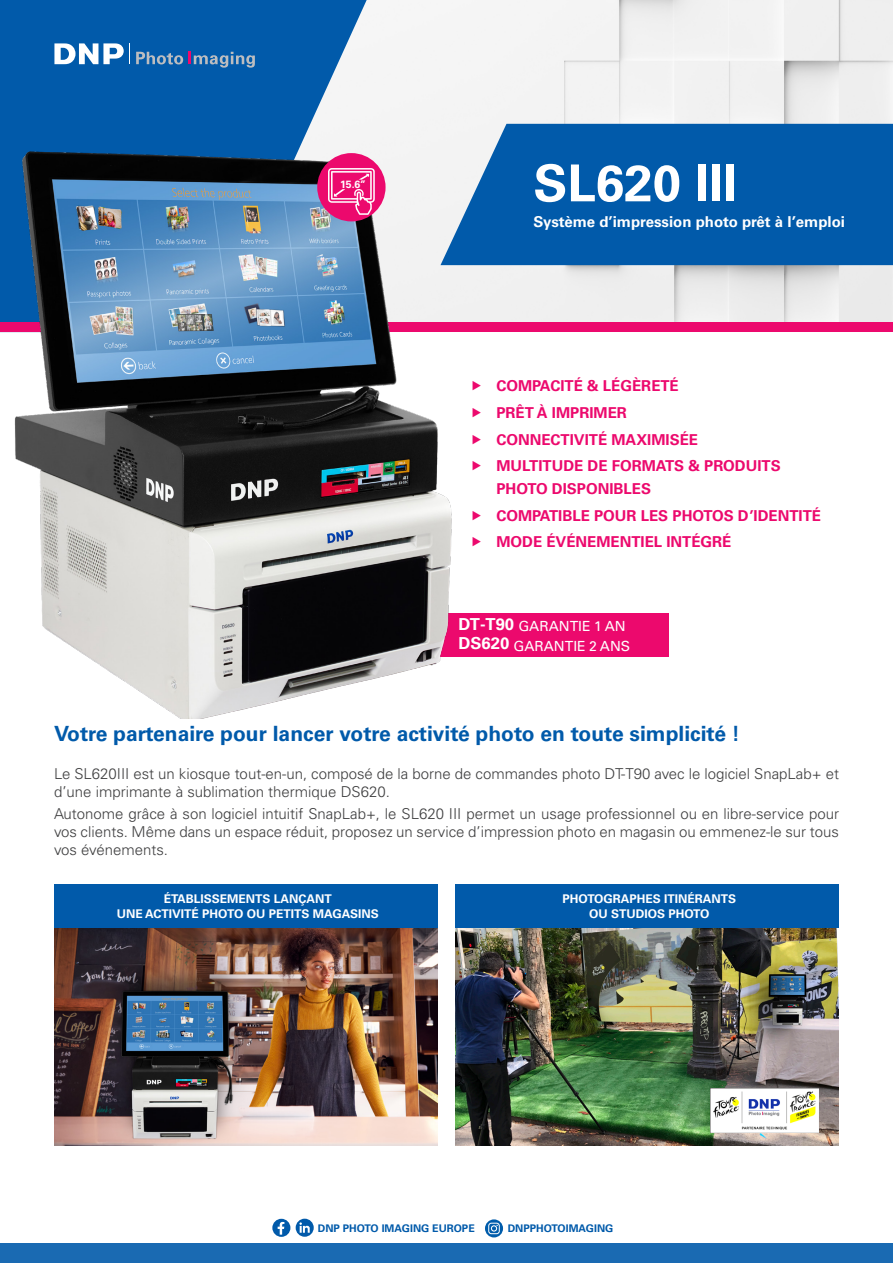
<style>
.page{position:relative;width:893px;height:1263px;background:#fff}
.page>*{position:absolute;margin:0;border:0;box-sizing:border-box;transform-origin:0 0}
.nom_imprimante{font:700 51px "Univers LT Std";color:#fff}
.texte_intro_gris{font:700 21px "Univers LT Std";color:#015aaa}
.texte_intro_gris-2{font:300 15px/18px "Univers LT Std";color:#3e3e3f}
.t1{font:700 15px/22.5px "Univers LT Std";color:#ec096d}
.nom_imprimante-2{font:700 15px "Univers LT Std";color:#fff}
.texte_courant_puces{font:13.95px "Univers";color:#fff}
.t2{font:700 12px/15px "Univers LT Std";color:#fff;text-align:center}
.texte_intro_gris-3{font:700 10.5px "Univers LT Std";color:#015aaa}
.t3{font:700 10.5px "Univers LT Std";color:#fff}
.s1{font-weight:700;font-size:16.65px}
</style>
<div class="page">
<img style="left:367px;top:0;width:526px;height:322px">
<div style="left:506px;top:124px;width:387px;height:141px;background:#015aaa"></div>
<svg style="left:0;top:0;width:367px;height:97px;background:#1667b0"></svg>
<svg style="left:272px;top:1219px;width:18px;height:18px"></svg>
<svg style="left:278px;top:1222px;width:6px;height:12px"></svg>
<svg style="left:296px;top:1219px;width:18px;height:18px"></svg>
<svg style="left:485px;top:1219px;width:18px;height:18px"></svg>
<div style="left:0;top:1243px;width:893px;height:20px;background:#1a6ab2"></div>
<div style="left:40px;top:29px;width:230px;height:50px;background:#015aaa"></div>
<svg style="left:54px;top:43px;width:70px;height:21px"></svg>
<svg style="left:136px;top:51px;width:47px;height:13px"></svg>
<svg style="left:189px;top:52px;width:66px;height:16px"></svg>
<div style="left:0;top:322px;width:893px;height:10px;background:#ec096d"></div>
<div style="left:426px;top:613px;width:242px;height:44px;background:#ec096d"></div>
<img style="left:0;top:97px;width:506px;height:622px">
<div style="left:317px;top:153px;width:69px;height:68px;background:#ec096d;border-radius:50%"></div>
<svg style="left:328px;top:168px;width:47px;height:47px"></svg>
<img style="left:54px;top:928px;width:383px;height:217px">
<div style="left:54px;top:884px;width:383px;height:44px;background:#015aaa"></div>
<img style="left:455px;top:928px;width:384px;height:217px">
<div style="left:455px;top:884px;width:384px;height:44px;background:#015aaa"></div>
<img style="left:710px;top:1088px;width:109px;height:44px">
<svg style="left:473px;top:381px;width:8px;height:9px"></svg>
<svg style="left:473px;top:408px;width:8px;height:9px"></svg>
<svg style="left:473px;top:434px;width:8px;height:10px"></svg>
<svg style="left:473px;top:461px;width:8px;height:10px"></svg>
<svg style="left:473px;top:510px;width:8px;height:10px"></svg>
<svg style="left:473px;top:537px;width:8px;height:10px"></svg>
<p class="t3" style="left:340px;top:178px;width:27px">15.6’’</p>
<p class="nom_imprimante" style="left:533px;top:153px;width:206px">SL620 III</p>
<p class="nom_imprimante-2" style="left:533px;top:213px;width:313px">Système d’impression photo prêt à l’emploi</p>
<p class="t1" style="left:496px;top:375px;width:184px">COMPACITÉ &amp; LÉGÈRETÉ</p>
<p class="t1" style="left:496px;top:401px;width:132px">PRÊT À IMPRIMER</p>
<p class="t1" style="left:496px;top:428px;width:203px">CONNECTIVITÉ MAXIMISÉE</p>
<p class="t1" style="left:496px;top:455px;width:286px">MULTITUDE DE FORMATS &amp; PRODUITS<br>PHOTO DISPONIBLES</p>
<p class="t1" style="left:496px;top:504px;width:326px">COMPATIBLE POUR LES PHOTOS D’IDENTITÉ</p>
<p class="t1" style="left:496px;top:531px;width:237px">MODE ÉVÉNEMENTIEL INTÉGRÉ</p>
<p class="texte_courant_puces" style="left:459px;top:618px;width:169px"><span class="s1">DT-T90</span> GARANTIE 1 AN</p>
<p class="texte_courant_puces" style="left:459px;top:637px;width:173px"><span class="s1">DS620</span> GARANTIE 2 ANS</p>
<p class="texte_intro_gris" style="left:54px;top:721px;width:687px">Votre partenaire pour lancer votre activité photo en toute simplicité !</p>
<p class="texte_intro_gris-2" style="left:54px;top:765px;width:786px">Le SL620III est un kiosque tout-en-un, composé de la borne de commandes photo DT-T90 avec le logiciel SnapLab+ et d’une imprimante à sublimation thermique DS620.</p>
<p class="texte_intro_gris-2" style="left:54px;top:805px;width:786px;text-align:justify">Autonome grâce à son logiciel intuitif SnapLab+, le SL620 III permet un usage professionnel ou en libre-service pour vos clients. Même dans un espace réduit, proposez un service d’impression photo en magasin ou emmenez-le sur tous vos événements.</p>
<p class="t2" style="left:117px;top:891px;width:264px">ÉTABLISSEMENTS LANÇANT<br>UNE ACTIVITÉ PHOTO OU PETITS MAGASINS</p>
<p class="t2" style="left:562px;top:891px;width:175px">PHOTOGRAPHES ITINÉRANTS<br>OU STUDIOS PHOTO</p>
<p class="texte_intro_gris-3" style="left:318px;top:1222px;width:158px">DNP PHOTO IMAGING EUROPE</p>
<p class="texte_intro_gris-3" style="left:508px;top:1222px;width:107px">DNPPHOTOIMAGING</p>
</div>
